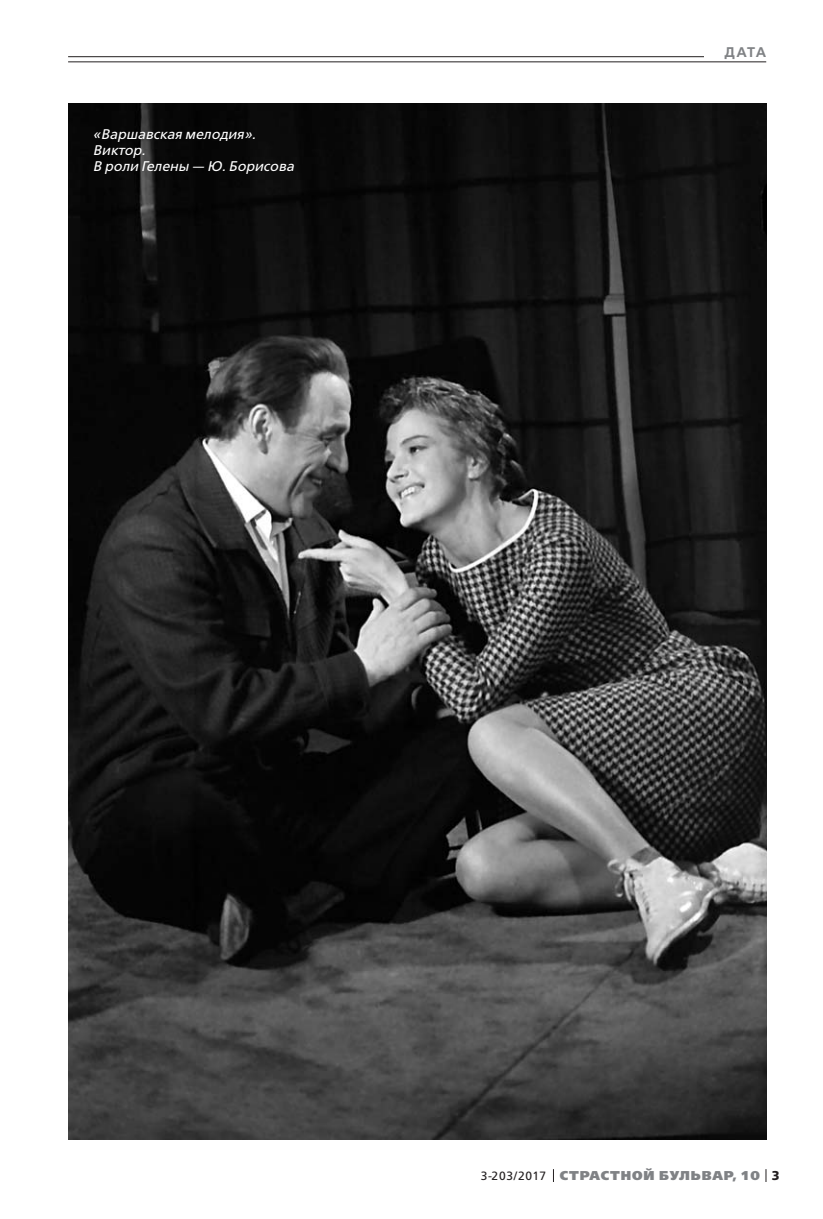
<style>
.page{position:relative;width:823px;height:1219px;background:#fff}
.page>*{position:absolute;margin:0;border:0;box-sizing:border-box;transform-origin:0 0}
.t1{font:italic 14px/16px "Free Set";color:#fff}
.t2{font:600 14px "Free Set";color:#808285}
.t3{font:800 12.8px "Free Set";letter-spacing:.07em;color:#808285}
.s1{font-weight:400;font-size:12px;color:#231f20}
.s2{font-weight:700;color:#231f20}
</style>
<div class="page">
<svg style="left:765px;top:1169px;width:1px;height:13px"></svg>
<hr style="left:68px;top:56px;width:697px;height:1px;background:#231f20">
<div style="left:703px;top:41px;width:62px;height:21px;background:#fff"></div>
<hr style="left:68px;top:62px;width:697px;height:1px;background:#231f20">
<img style="left:68px;top:104px;width:697px;height:1036px">
<p class="t1" style="left:93px;top:127px;width:202px">«Варшавская мелодия».<br>Виктор.<br>В роли Гелены — Ю. Борисова</p>
<p class="t2" style="left:724px;top:45px;width:43px">ДАТА</p>
<p class="t3" style="left:480px;top:1169px;width:300px"><span class="s1">3-203/2017</span> СТРАСТНОЙ БУЛЬВАР, 10 <span class="s2">3</span></p>
</div>
